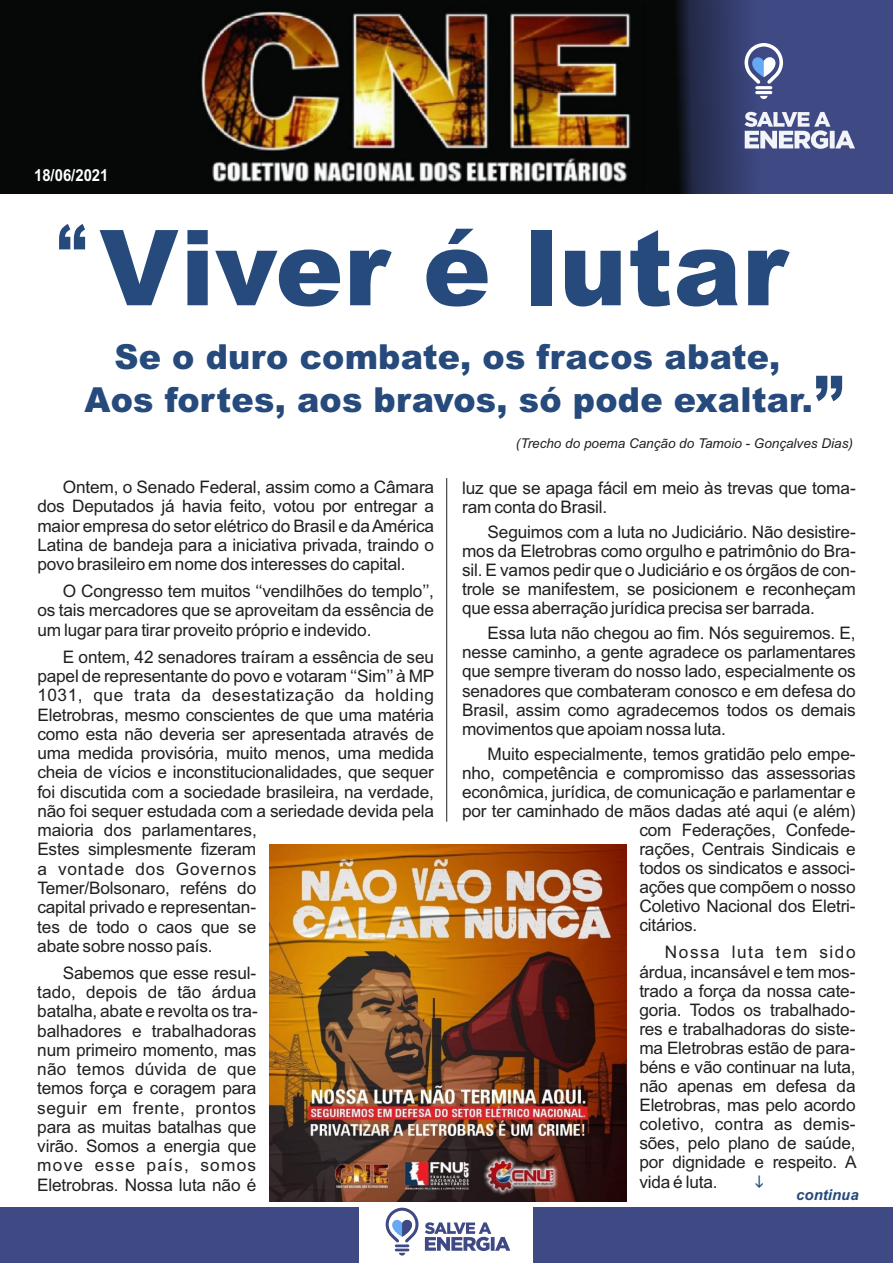
<style>
.page{position:relative;width:893px;height:1263px;background:#fff}
.page>*{position:absolute;margin:0;border:0;box-sizing:border-box;transform-origin:0 0}
.t1{font:900 105px "Arial";letter-spacing:.005em;color:#264a7c}
.t2{font:900 64.05px "Arial";color:#264a7c;scale:.83 1}
.t3{font:900 34.5px/43.8px "Arial";letter-spacing:.005em;color:#264a7c;text-align:center}
.t4{font:17.25px/19.2px "Arial";letter-spacing:-.01em;color:#231f20;text-align:justify}
.t5{font:700 16.5px "Arial";color:#fff;scale:.9 1}
.t6{font:italic 700 15px "Arial";color:#264a7c}
.t7{font:italic 13.5px "Arial";color:#231f20}
</style>
<div class="page">
<div style="left:646px;top:0;width:247px;height:194px;background:#3f4a85"></div>
<img style="left:1px;top:0;width:772px;height:193px">
<svg style="left:744px;top:112px;width:111px;height:37px"></svg>
<hr style="left:755px;top:86px;width:17px;height:3px;background:#fff;border-radius:2px">
<hr style="left:755px;top:91px;width:17px;height:3px;background:#fff;border-radius:2px">
<svg style="left:760px;top:96px;width:8px;height:3px"></svg>
<svg style="left:741px;top:43px;width:42px;height:41px"></svg>
<svg style="left:385px;top:1207px;width:125px;height:48px"></svg>
<div style="left:0;top:1207px;width:359px;height:56px;background:#3f4a85"></div>
<div style="left:534px;top:1207px;width:359px;height:56px;background:#3f4a85"></div>
<img style="left:269px;top:844px;width:358px;height:358px">
<hr style="left:446px;top:478px;width:1px;height:344px;background:#231f20">
<p class="t5" style="left:34px;top:168px;width:84px">18/06/2021</p>
<h2 class="t2" style="left:57px;top:225px;width:37px">‘‘</h2>
<h1 class="t1" style="left:99px;top:230px;width:689px">Viver é lutar</h1>
<h3 class="t3" style="left:84px;top:338px;width:730px">Se o duro combate, os fracos abate,<br>Aos fortes, aos bravos, só pode exaltar.</h3>
<h2 class="t2" style="left:844px;top:400px;width:37px;rotate:-180deg">‘‘</h2>
<p class="t7" style="left:516px;top:438px;width:338px">(Trecho do poema Canção do Tamoio - Gonçalves Dias)</p>
<p class="t4" style="left:462px;top:479px;width:395px">luz que se apaga fácil em meio às trevas que toma&shy;ram conta do Brasil.</p>
<p class="t4" style="left:462px;top:524px;width:395px;text-indent:26px">Seguimos com a luta no Judiciário. Não desistire&shy;mos da Eletrobras como orgulho e patrimônio do Bra&shy;sil. E vamos pedir que o Judiciário e os órgãos de con&shy;trole se manifestem, se posicionem e reconheçam que essa aberração jurídica precisa ser barrada.</p>
<p class="t4" style="left:462px;top:625px;width:395px;text-indent:26px">Essa luta não chegou ao fim. Nós seguiremos. E, nesse caminho, a gente agradece os parlamentares que sempre tiveram do nosso lado, especialmente os senadores que combateram conosco e em defesa do Brasil, assim como agradecemos todos os demais movimentos que apoiam nossa luta.</p>
<p class="t4" style="left:488px;top:746px;width:370px">Muito especialmente, temos gratidão pelo empe-</p>
<p class="t4" style="left:462px;top:765px;width:395px">nho, competência e compromisso das assessorias</p>
<p class="t4" style="left:462px;top:784px;width:395px">econômica, jurídica, de comunicação e parlamentar e</p>
<p class="t4" style="left:462px;top:803px;width:395px">por ter caminhado de mãos dadas até aqui (e além)</p>
<p class="t4" style="left:639px;top:822px;width:218px">com Federações, Confede-</p>
<p class="t4" style="left:639px;top:841px;width:218px">rações, Centrais Sindicais e</p>
<p class="t4" style="left:639px;top:860px;width:218px">todos os sindicatos e associ-</p>
<p class="t4" style="left:639px;top:879px;width:218px">ações que compõem o nosso</p>
<p class="t4" style="left:639px;top:898px;width:218px">Coletivo Nacional dos Eletri-</p>
<p class="t4" style="left:639px;top:917px;width:59px">citários.</p>
<p class="t4" style="left:639px;top:944px;width:219px;text-indent:26px">Nossa luta tem sido árdua, incansável e tem mos&shy;trado a força da nossa cate&shy;goria. Todos os trabalhado&shy;res e trabalhadoras do siste&shy;ma Eletrobras estão de para&shy;béns e vão continuar na luta, não apenas em defesa da Eletrobras, mas pelo acordo coletivo, contra as demis&shy;sões, pelo plano de saúde, por dignidade e respeito. A vida é luta.</p>
<p class="t6" style="left:796px;top:1189px;width:64px">continua</p>
<p class="t4" style="left:37px;top:479px;width:398px;text-indent:26px">Ontem, o Senado Federal, assim como a Câmara dos Deputados já havia feito, votou por entregar a maior empresa do setor elétrico do Brasil e da América Latina de bandeja para a iniciativa privada, traindo o povo brasileiro em nome dos interesses do capital.</p>
<p class="t4" style="left:37px;top:583px;width:398px;text-indent:26px">O Congresso tem muitos ‘‘vendilhões do templo’’, os tais mercadores que se aproveitam da essência de um lugar para tirar proveito próprio e indevido.</p>
<p class="t4" style="left:37px;top:649px;width:399px;text-align:left;text-indent:26px">E ontem, 42 senadores traíram a essência de seu papel de representante do povo e votaram ‘‘Sim’’ à MP 1031, que trata da desestatização da holding Eletrobras, mesmo conscientes de que uma matéria como esta não deveria ser apresentada através de uma medida provisória, muito menos, uma medida cheia de vícios e inconstitucionalidades, que sequer foi discutida com a sociedade brasileira, na verdade, não foi sequer estudada com a seriedade devida pela maioria dos parlamentares,<br>Estes simplesmente fizeram<br>a vontade dos Governos<br>Temer/Bolsonaro, reféns do<br>capital privado e representan-<br>tes de todo o caos que se<br>abate sobre nosso país.</p>
<p class="t4" style="left:37px;top:965px;width:222px;text-indent:26px">Sabemos que esse resul&shy;tado, depois de tão árdua batalha, abate e revolta os tra&shy;balhadores e trabalhadoras num primeiro momento, mas não temos dúvida de que temos força e coragem para seguir em frente, prontos para as muitas batalhas que virão. Somos a energia que move esse país, somos Eletrobras. Nossa luta não é</p>
</div>
